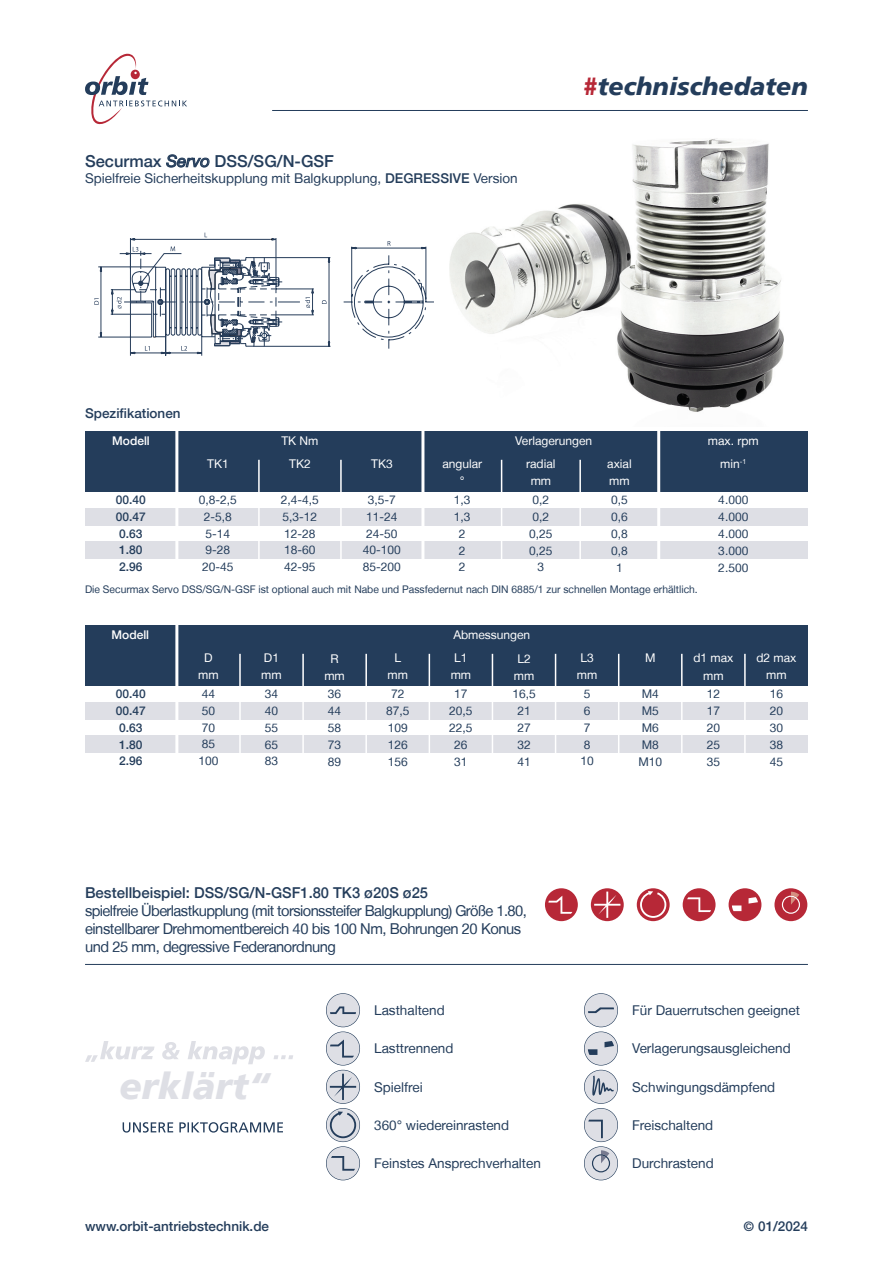
<style>
.page{position:relative;width:893px;height:1263px;background:#fff}
.page>*{position:absolute;margin:0;border:0;box-sizing:border-box;transform-origin:0 0}
.t1{font:italic 900 36.75px "Frutiger LT";color:#dedfe5}
.t2{font:italic 900 24.75px "Frutiger LT";color:#243d5b}
.t3{font:500 16.5px "Helvetica Neue LT";color:#243d5b}
.t4{font:15px/18px "Helvetica Neue LT";letter-spacing:-.03em;color:#243d5b}
.t5{font:500 15px "Helvetica Neue LT";color:#243d5b}
.t6{font:13.5px "Helvetica Neue LT";color:#243d5b}
.t7{font:500 13.5px "Helvetica Neue LT";color:#243d5b}
.t8{font:12px/17px "Helvetica Neue LT";color:#243d5b;text-align:center}
.t9{font:12px/17.1px "Helvetica Neue LT";color:#fff}
.t10{font:500 12px/17px "Helvetica Neue LT";color:#243d5b}
.t11{font:500 12px "Helvetica Neue LT";color:#fff}
.t12{font:10.5px "Helvetica Neue LT";color:#243d5b}
.s1{font-weight:400;font-style:italic}
.s2{font-weight:500}
.s3{color:#b72837}
.s4{font-family:"Frutiger LT Pro";font-weight:400}
</style>
<div class="page">
<svg style="left:584px;top:1146px;width:34px;height:34px"></svg>
<svg style="left:585px;top:1147px;width:32px;height:33px"></svg>
<svg style="left:584px;top:1108px;width:34px;height:34px"></svg>
<svg style="left:584px;top:1070px;width:34px;height:34px"></svg>
<svg style="left:584px;top:1031px;width:34px;height:34px"></svg>
<svg style="left:584px;top:993px;width:34px;height:34px"></svg>
<svg style="left:585px;top:994px;width:32px;height:147px"></svg>
<svg style="left:326px;top:1146px;width:34px;height:34px"></svg>
<svg style="left:327px;top:1147px;width:32px;height:33px"></svg>
<svg style="left:326px;top:1108px;width:34px;height:34px"></svg>
<svg style="left:326px;top:1070px;width:34px;height:34px"></svg>
<svg style="left:326px;top:1031px;width:34px;height:34px"></svg>
<svg style="left:326px;top:993px;width:34px;height:34px"></svg>
<svg style="left:327px;top:994px;width:32px;height:147px"></svg>
<svg style="left:85px;top:1041px;width:208px;height:23px"></svg>
<svg style="left:123px;top:1122px;width:160px;height:10px"></svg>
<hr style="left:85px;top:964px;width:723px;height:1px;background:#243d5b">
<img style="left:449px;top:138px;width:335px;height:274px">
<svg style="left:166px;top:154px;width:44px;height:14px"></svg>
<svg style="left:94px;top:233px;width:340px;height:123px"></svg>
<svg style="left:85px;top:53px;width:102px;height:72px"></svg>
<hr style="left:272px;top:110px;width:536px;height:1px;background:#243d5b">
<svg style="left:545px;top:888px;width:33px;height:33px"></svg>
<svg style="left:591px;top:888px;width:33px;height:33px"></svg>
<svg style="left:637px;top:888px;width:33px;height:33px"></svg>
<svg style="left:683px;top:888px;width:33px;height:33px"></svg>
<svg style="left:728px;top:888px;width:34px;height:34px"></svg>
<svg style="left:729px;top:888px;width:32px;height:33px"></svg>
<svg style="left:774px;top:888px;width:33px;height:33px"></svg>
<div style="left:85px;top:508px;width:723px;height:17px;background:#dedfe5"></div>
<div style="left:85px;top:542px;width:723px;height:17px;background:#dedfe5"></div>
<div style="left:85px;top:431px;width:723px;height:60px;background:#243d5b"></div>
<hr style="left:258px;top:460px;width:2px;height:115px;background:#fff">
<hr style="left:175px;top:430px;width:3px;height:145px;background:#fff">
<hr style="left:421px;top:430px;width:3px;height:145px;background:#fff">
<hr style="left:501px;top:460px;width:1px;height:115px;background:#fff">
<hr style="left:340px;top:460px;width:2px;height:115px;background:#fff">
<hr style="left:579px;top:460px;width:2px;height:115px;background:#fff">
<hr style="left:657px;top:430px;width:3px;height:145px;background:#fff">
<div style="left:85px;top:702px;width:723px;height:17px;background:#dedfe5"></div>
<div style="left:85px;top:736px;width:723px;height:17px;background:#dedfe5"></div>
<div style="left:85px;top:625px;width:723px;height:60px;background:#243d5b"></div>
<hr style="left:239px;top:654px;width:2px;height:115px;background:#fff">
<hr style="left:175px;top:624px;width:3px;height:145px;background:#fff">
<hr style="left:492px;top:654px;width:1px;height:115px;background:#fff">
<hr style="left:365px;top:654px;width:2px;height:115px;background:#fff">
<hr style="left:429px;top:654px;width:1px;height:115px;background:#fff">
<hr style="left:302px;top:654px;width:2px;height:115px;background:#fff">
<hr style="left:555px;top:654px;width:1px;height:115px;background:#fff">
<hr style="left:681px;top:654px;width:2px;height:115px;background:#fff">
<hr style="left:618px;top:654px;width:1px;height:115px;background:#fff">
<hr style="left:744px;top:654px;width:2px;height:115px;background:#fff">
<h3 class="t3" style="left:85px;top:151px;width:250px">Securmax <span class="s1">Servo</span> DSS/SG/N-GSF</h3>
<p class="t6" style="left:85px;top:170px;width:434px">Spielfreie Sicherheitskupplung mit Balgkupplung, <span class="s2">DEGRESSIVE</span> Version</p>
<h2 class="t2" style="left:582px;top:71px;width:227px"><span class="s3">#</span>technischedaten</h2>
<p class="t7" style="left:85px;top:405px;width:97px">Spezifikationen</p>
<p class="t11" style="left:112px;top:434px;width:39px">Modell</p>
<p class="t9" style="left:281px;top:432px;width:39px">TK Nm</p>
<p class="t9" style="left:515px;top:432px;width:78px">Verlagerungen</p>
<p class="t9" style="left:708px;top:432px;width:52px">max. rpm</p>
<p class="t9" style="left:207px;top:455px;width:23px">TK1</p>
<p class="t9" style="left:371px;top:455px;width:23px">TK3</p>
<p class="t9" style="left:442px;top:455px;width:41px">angular</p>
<p class="t9" style="left:526px;top:455px;width:31px">radial</p>
<p class="t10" style="left:116px;top:491px;width:32px">00.40<br>00.47<br>0.63<br>1.80<br>2.96</p>
<p class="t8" style="left:199px;top:491px;width:40px;text-align:left">0,8-2,5<br>2-5,8<br>5-14<br>9-28<br>20-45</p>
<p class="t9" style="left:720px;top:455px;width:28px">min<sup>-1</sup></p>
<p class="t9" style="left:289px;top:455px;width:23px">TK2</p>
<p class="t9" style="left:607px;top:455px;width:26px">axial mm</p>
<p class="t9" style="left:460px;top:472px;width:6px">°</p>
<p class="t9" style="left:531px;top:472px;width:22px">mm</p>
<p class="t8" style="left:281px;top:491px;width:40px;text-align:left">2,4-4,5<br>5,3-12<br>12-28<br>18-60<br>42-95</p>
<p class="t8" style="left:363px;top:491px;width:40px">3,5-7<br>11-24<br>24-50<br>40-100<br>85-200</p>
<p class="t8" style="left:454px;top:491px;width:18px">1,3<br>1,3<br>2<br>2<br>2</p>
<p class="t8" style="left:529px;top:491px;width:25px">0,2<br>0,2<br>0,25<br>0,25<br>3</p>
<p class="t8" style="left:611px;top:491px;width:18px">0,5<br>0,6<br>0,8<br>0,8<br>1</p>
<p class="t8" style="left:718px;top:491px;width:32px;text-align:justify">4.000<br>4.000<br>4.000<br>3.000<br>2.500</p>
<p class="t12" style="left:85px;top:583px;width:614px">Die Securmax Servo DSS/SG/N-GSF ist optional auch mit Nabe und Passfedernut nach DIN 6885/1 zur schnellen Montage erhältlich.</p>
<p class="t11" style="left:112px;top:628px;width:39px">Modell</p>
<p class="t9" style="left:453px;top:626px;width:78px">Abmessungen</p>
<p class="t9" style="left:204px;top:649px;width:10px">D</p>
<p class="t9" style="left:264px;top:649px;width:17px">D1</p>
<p class="t9" style="left:394px;top:649px;width:8px">L</p>
<p class="t9" style="left:454px;top:649px;width:15px">L1</p>
<p class="t10" style="left:116px;top:685px;width:32px">00.40<br>00.47<br>0.63<br>1.80<br>2.96</p>
<p class="t9" style="left:577px;top:649px;width:22px">L3 mm</p>
<p class="t8" style="left:580px;top:685px;width:15px;text-align:left">5<br>6<br>7<br>8<br>10</p>
<p class="t9" style="left:645px;top:649px;width:12px">M</p>
<p class="t9" style="left:756px;top:649px;width:42px;text-align:center">d2 max mm</p>
<p class="t9" style="left:693px;top:649px;width:42px;text-align:center">d1 max mm</p>
<p class="t8" style="left:707px;top:685px;width:15px;text-align:justify">12<br>17<br>20<br>25<br>35</p>
<p class="t9" style="left:324px;top:649px;width:22px;text-align:center">R mm</p>
<p class="t8" style="left:328px;top:685px;width:15px;text-align:justify">36<br>44<br>58<br>73<br>89</p>
<p class="t9" style="left:514px;top:650px;width:22px">L2 mm</p>
<p class="t8" style="left:512px;top:685px;width:25px">16,5<br>21<br>27<br>32<br>41</p>
<p class="t9" style="left:198px;top:666px;width:22px">mm</p>
<p class="t9" style="left:261px;top:666px;width:22px">mm</p>
<p class="t9" style="left:388px;top:666px;width:22px">mm</p>
<p class="t9" style="left:451px;top:666px;width:22px">mm</p>
<p class="t8" style="left:198px;top:685px;width:22px;text-align:left">44<br>50<br>70<br>85<br>100</p>
<p class="t8" style="left:265px;top:685px;width:15px;text-align:justify">34<br>40<br>55<br>65<br>83</p>
<p class="t8" style="left:386px;top:685px;width:25px">72<br>87,5<br>109<br>126<br>156</p>
<p class="t8" style="left:449px;top:685px;width:25px">17<br>20,5<br>22,5<br>26<br>31</p>
<p class="t8" style="left:638px;top:685px;width:25px;text-align:left">M4<br>M5<br>M6<br>M8<br>M10</p>
<p class="t8" style="left:770px;top:685px;width:15px;text-align:justify">16<br>20<br>30<br>38<br>45</p>
<p class="t5" style="left:85px;top:884px;width:344px">Bestellbeispiel: DSS/SG/N-GSF1.80 TK3 ø20S ø25</p>
<p class="t4" style="left:85px;top:902px;width:443px">spielfreie Überlastkupplung (mit torsionssteifer Balgkupplung) Größe 1.80, einstellbarer Drehmomentbereich 40 bis 100 Nm, Bohrungen 20 Konus und 25 mm, degressive Federanordnung</p>
<h1 class="t1" style="left:120px;top:1064px;width:152px">erklärt“</h1>
<p class="t6" style="left:374px;top:1002px;width:72px">Lasthaltend</p>
<p class="t6" style="left:374px;top:1040px;width:81px">Lasttrennend</p>
<p class="t6" style="left:374px;top:1079px;width:50px">Spielfrei</p>
<p class="t6" style="left:374px;top:1117px;width:136px">360° wiedereinrastend</p>
<p class="t6" style="left:374px;top:1155px;width:168px">Feinstes Ansprechverhalten</p>
<p class="t6" style="left:632px;top:1002px;width:169px">Für Dauerrutschen geeignet</p>
<p class="t6" style="left:632px;top:1040px;width:160px">Verlagerungsausgleichend</p>
<p class="t6" style="left:632px;top:1079px;width:145px">Schwingungsdämpfend</p>
<p class="t6" style="left:632px;top:1117px;width:83px">Freischaltend</p>
<p class="t6" style="left:632px;top:1155px;width:83px">Durchrastend</p>
<p class="t7" style="left:85px;top:1218px;width:186px">www.orbit-antriebstechnik.de</p>
<p class="t7" style="left:744px;top:1218px;width:66px"><span class="s4">©</span> 01/2024</p>
</div>
